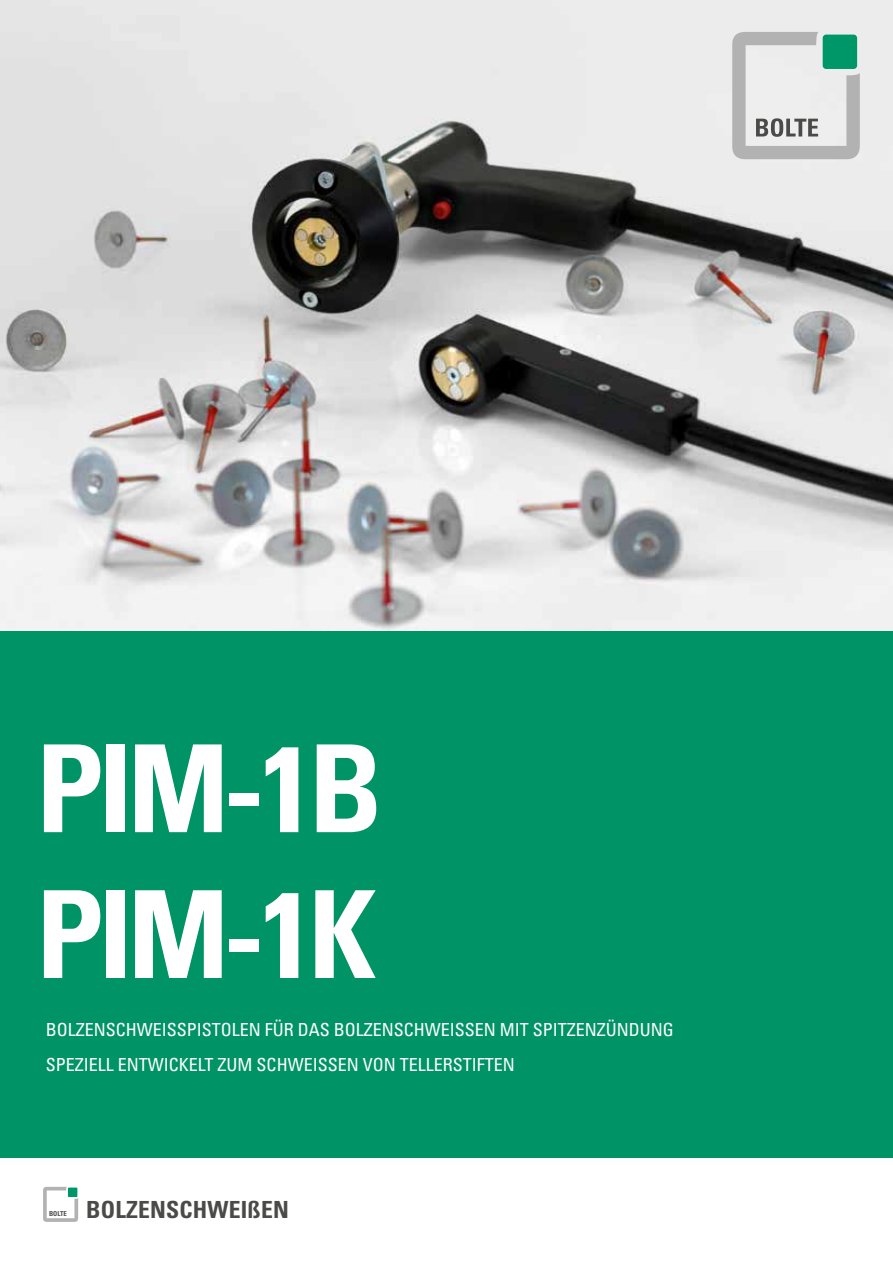
<style>
.page{position:relative;width:893px;height:1263px;background:#fff}
.page>*{position:absolute;margin:0;border:0;box-sizing:border-box;transform-origin:0 0}
.t1{font:700 condensed 121.5px/145.8px "Univers LT Pro";letter-spacing:-.04em;color:#fff}
.t2{font:700 condensed 23.55px "Univers LT Pro";letter-spacing:.01em;color:#4a4a49}
.t3{font:condensed 18px/34.3px "Univers LT Std";color:#fff}
.t4{font:700 condensed 6.75px "Univers LT Pro";color:#4a4a49}
</style>
<div class="page">
<div style="left:0;top:631px;width:893px;height:526px;background:#009366"></div>
<img style="left:0;top:0;width:893px;height:631px">
<svg style="left:732px;top:32px;width:128px;height:127px;background:#c3ceca"></svg>
<svg style="left:43px;top:1187px;width:35px;height:35px"></svg>
<h1 class="t1" style="left:36px;top:715px;width:348px">PIM-1B<br>PIM-1K</h1>
<p class="t3" style="left:46px;top:1012px;width:630px">BOLZENSCHWEISSPISTOLEN FÜR DAS BOLZENSCHWEISSEN MIT SPITZENZÜNDUNG<br>SPEZIELL ENTWICKELT ZUM SCHWEISSEN VON TELLERSTIFTEN</p>
<p class="t4" style="left:49px;top:1209px;width:19px">BOLTE</p>
<h2 class="t2" style="left:86px;top:1195px;width:204px">BOLZENSCHWEIßEN</h2>
</div>
